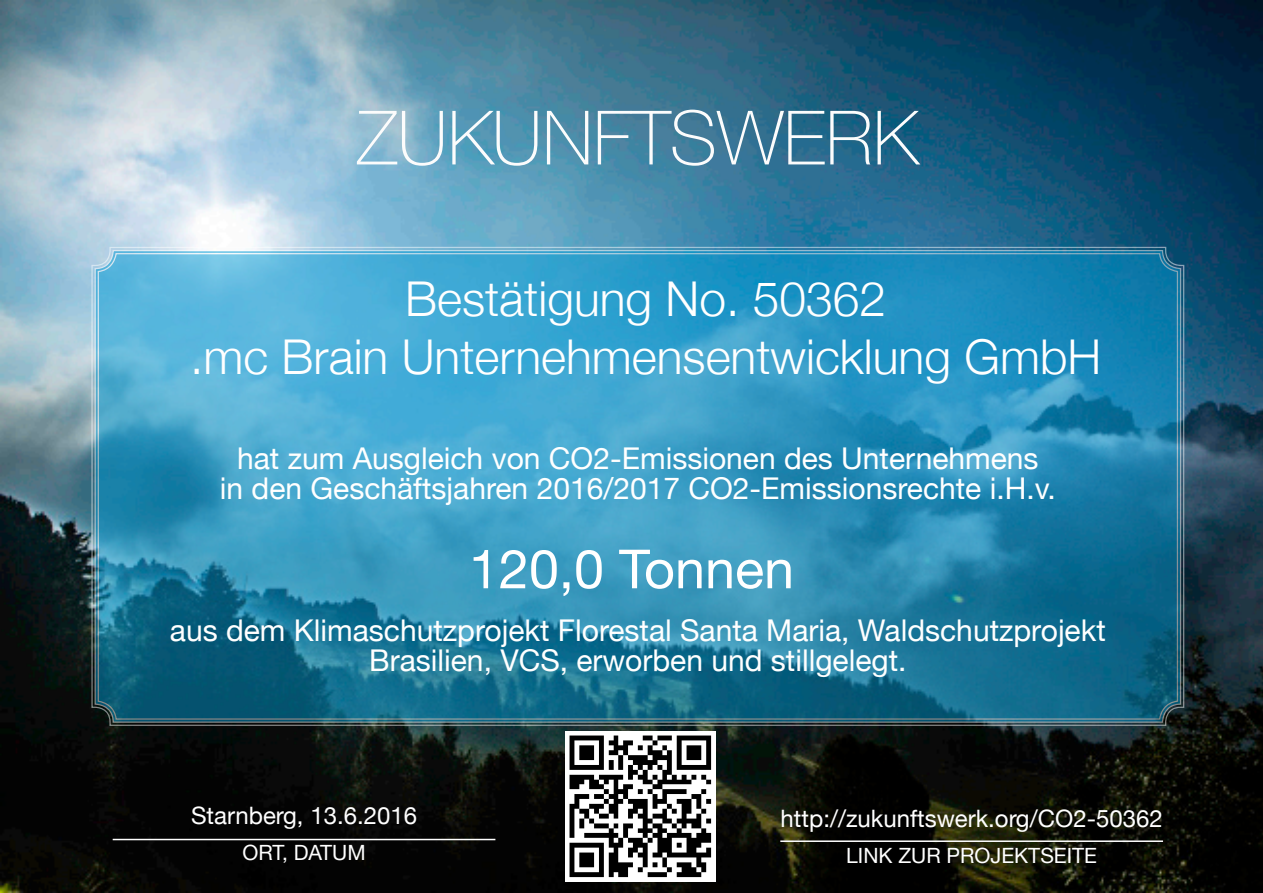
<style>
.page{position:relative;width:1263px;height:893px;background:#fff}
.page>*{position:absolute;margin:0;border:0;box-sizing:border-box;transform-origin:0 0}
.t1{font:100 75px "Helvetica Neue";color:#fcfcfc}
.t2{font:54px "Helvetica Neue";color:#fff}
.t3{font:300 48px/57.6px "Helvetica Neue";color:#fff;text-align:center}
.t4{font:30px/30px "Helvetica Neue";color:#fff;text-align:center}
.t5{font:24px "Helvetica Neue";color:#fff}
.t6{font:21px "Helvetica Neue";color:#fff}
</style>
<div class="page">
<img style="left:0;top:0;width:1263px;height:893px">
<svg style="left:94px;top:249px;width:1088px;height:474px;background:#3390b5"></svg>
<hr style="left:113px;top:839px;width:382px;height:1px;background:#fff">
<hr style="left:780px;top:840px;width:383px;height:2px;background:#fff">
<img style="left:566px;top:731px;width:150px;height:150px">
<h1 class="t1" style="left:357px;top:81px;width:563px">ZUKUNFTSWERK</h1>
<h3 class="t3" style="left:190px;top:267px;width:913px">Bestätigung No. 50362<br>.mc Brain Unternehmensentwicklung GmbH</h3>
<p class="t4" style="left:220px;top:445px;width:837px">hat zum Ausgleich von CO2-Emissionen des Unternehmens<br>in den Geschäftsjahren 2016/2017 CO2-Emissionsrechte i.H.v.</p>
<h2 class="t2" style="left:469px;top:530px;width:327px">120,0 Tonnen</h2>
<p class="t4" style="left:170px;top:617px;width:937px">aus dem Klimaschutzprojekt Florestal Santa Maria, Waldschutzprojekt<br>Brasilien, VCS, erworben und stillgelegt.</p>
<p class="t5" style="left:191px;top:798px;width:228px">Starnberg, 13.6.2016</p>
<p class="t6" style="left:242px;top:838px;width:125px">ORT, DATUM</p>
<p class="t5" style="left:781px;top:801px;width:384px">http://zukunftswerk.org/CO2-50362</p>
<p class="t6" style="left:846px;top:840px;width:252px">LINK ZUR PROJEKTSEITE</p>
</div>
